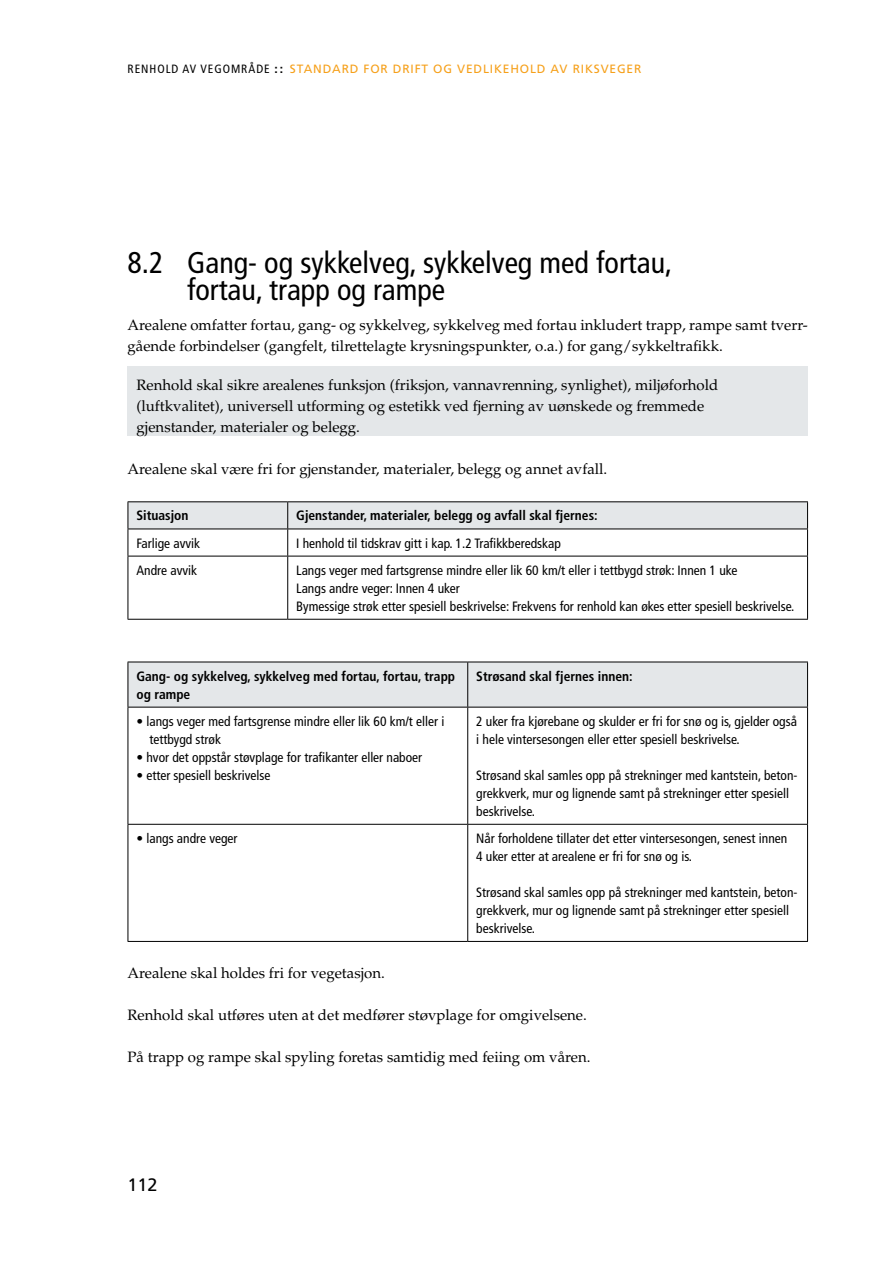
<style>
.page{position:relative;width:893px;height:1263px;background:#fff}
.page>*{position:absolute;margin:0;border:0;box-sizing:border-box;transform-origin:0 0}
.t1{font:condensed 30px/27px "Frutiger LT Std";color:#000}
.t2{font:18px "Frutiger LT Std";color:#000}
.t3{font:15px/21px "Palatino LT Std";color:#000}
.t4{font:condensed 13.5px/18px "Frutiger LT Std";color:#000}
.t5{font:700 condensed 13.5px/18px "Frutiger LT Std";color:#000}
.t6{font:12px "Frutiger LT Std";letter-spacing:.07em;color:#f6a01a}
.s1{font-stretch:condensed;color:#000}
.s2{font-weight:700;color:#000}
</style>
<div class="page">
<div style="left:128px;top:366px;width:680px;height:70px;background:#e4e7e9"></div>
<hr style="left:128px;top:501px;width:160px;height:1px;background:#000">
<hr style="left:288px;top:501px;width:520px;height:1px;background:#000">
<svg style="left:128px;top:502px;width:680px;height:54px"></svg>
<hr style="left:128px;top:556px;width:160px;height:1px;background:#000">
<hr style="left:128px;top:556px;width:1px;height:63px;background:#000">
<hr style="left:288px;top:556px;width:520px;height:1px;background:#000">
<hr style="left:287px;top:556px;width:1px;height:63px;background:#000">
<hr style="left:807px;top:556px;width:1px;height:63px;background:#000">
<hr style="left:128px;top:619px;width:160px;height:1px;background:#000">
<hr style="left:288px;top:619px;width:520px;height:1px;background:#000">
<div style="left:129px;top:663px;width:678px;height:44px;background:#e4e7e9"></div>
<hr style="left:128px;top:662px;width:340px;height:1px;background:#000">
<hr style="left:128px;top:662px;width:1px;height:45px;background:#000">
<hr style="left:468px;top:662px;width:340px;height:1px;background:#000">
<hr style="left:467px;top:662px;width:1px;height:45px;background:#000">
<hr style="left:807px;top:662px;width:1px;height:45px;background:#000">
<hr style="left:128px;top:707px;width:340px;height:1px;background:#000">
<hr style="left:128px;top:707px;width:1px;height:117px;background:#000">
<hr style="left:468px;top:707px;width:340px;height:1px;background:#000">
<hr style="left:467px;top:707px;width:1px;height:117px;background:#000">
<hr style="left:807px;top:707px;width:1px;height:117px;background:#000">
<hr style="left:128px;top:824px;width:340px;height:1px;background:#000">
<hr style="left:128px;top:825px;width:1px;height:116px;background:#000">
<hr style="left:468px;top:824px;width:340px;height:1px;background:#000">
<hr style="left:467px;top:825px;width:1px;height:116px;background:#000">
<hr style="left:807px;top:825px;width:1px;height:116px;background:#000">
<hr style="left:128px;top:941px;width:340px;height:1px;background:#000">
<hr style="left:468px;top:941px;width:340px;height:1px;background:#000">
<p class="t6" style="left:128px;top:62px;width:515px"><span class="s1">RENHOLD AV VEGOMRÅDE</span> <span class="s2">::</span> STANDARD FOR DRIFT OG VEDLIKEHOLD AV RIKSVEGER</p>
<h1 class="t1" style="left:187px;top:250px;width:487px;text-indent:-60px">8.2 Gang- og sykkelveg, sykkelveg med fortau, fortau, trapp og rampe</h1>
<p class="t3" style="left:128px;top:315px;width:682px">Arealene omfatter fortau, gang- og sykkelveg, sykkelveg med fortau inkludert trapp, rampe samt tverr&shy;gående forbindelser (gangfelt, tilrettelagte krysningspunkter, o.a.) for gang/sykkeltrafikk.</p>
<p class="t3" style="left:137px;top:375px;width:583px">Renhold skal sikre arealenes funksjon (friksjon, vannavrenning, synlighet), miljøforhold (luftkvalitet), universell utforming og estetikk ved fjerning av uønskede og fremmede gjenstander, materialer og belegg.</p>
<p class="t3" style="left:128px;top:459px;width:481px">Arealene skal være fri for gjenstander, materialer, belegg og annet avfall.</p>
<p class="t5" style="left:136px;top:507px;width:54px">Situasjon</p>
<p class="t5" style="left:296px;top:507px;width:303px">Gjenstander, materialer, belegg og avfall skal fjernes:</p>
<p class="t4" style="left:136px;top:534px;width:65px">Farlige avvik</p>
<p class="t4" style="left:296px;top:534px;width:266px">I henhold til tidskrav gitt i kap. 1.2 Trafikkberedskap</p>
<p class="t4" style="left:136px;top:561px;width:62px">Andre avvik</p>
<p class="t4" style="left:296px;top:561px;width:500px">Langs veger med fartsgrense mindre eller lik 60 km/t eller i tettbygd strøk: Innen 1 uke<br>Langs andre veger: Innen 4 uker<br>Bymessige strøk etter spesiell beskrivelse: Frekvens for renhold kan økes etter spesiell beskrivelse.</p>
<p class="t5" style="left:136px;top:667px;width:320px">Gang- og sykkelveg, sykkelveg med fortau, fortau, trapp og rampe</p>
<p class="t5" style="left:476px;top:667px;width:158px">Strøsand skal fjernes innen:</p>
<p class="t4" style="left:149px;top:712px;width:296px;text-indent:-13px">• langs veger med fartsgrense mindre eller lik 60 km/t eller i tettbygd strøk</p>
<p class="t4" style="left:136px;top:748px;width:287px">• hvor det oppstår støvplage for trafikanter eller naboer</p>
<p class="t4" style="left:136px;top:766px;width:136px">• etter spesiell beskrivelse</p>
<p class="t4" style="left:476px;top:712px;width:322px">2 uker fra kjørebane og skulder er fri for snø og is, gjelder også i hele vintersesongen eller etter spesiell beskrivelse.</p>
<p class="t4" style="left:476px;top:766px;width:323px">Strøsand skal samles opp på strekninger med kantstein, beton&shy;grekkverk, mur og lignende samt på strekninger etter spesiell beskrivelse.</p>
<p class="t4" style="left:136px;top:829px;width:103px">• langs andre veger</p>
<p class="t4" style="left:476px;top:829px;width:313px">Når forholdene tillater det etter vintersesongen, senest innen<br>4 uker etter at arealene er fri for snø og is.</p>
<p class="t4" style="left:476px;top:883px;width:323px">Strøsand skal samles opp på strekninger med kantstein, beton&shy;grekkverk, mur og lignende samt på strekninger etter spesiell beskrivelse.</p>
<p class="t3" style="left:128px;top:962px;width:259px">Arealene skal holdes fri for vegetasjon.</p>
<p class="t3" style="left:128px;top:1004px;width:461px">Renhold skal utføres uten at det medfører støvplage for omgivelsene.</p>
<p class="t3" style="left:128px;top:1046px;width:464px">På trapp og rampe skal spyling foretas samtidig med feiing om våren.</p>
<h2 class="t2" style="left:128px;top:1174px;width:32px">112</h2>
</div>
